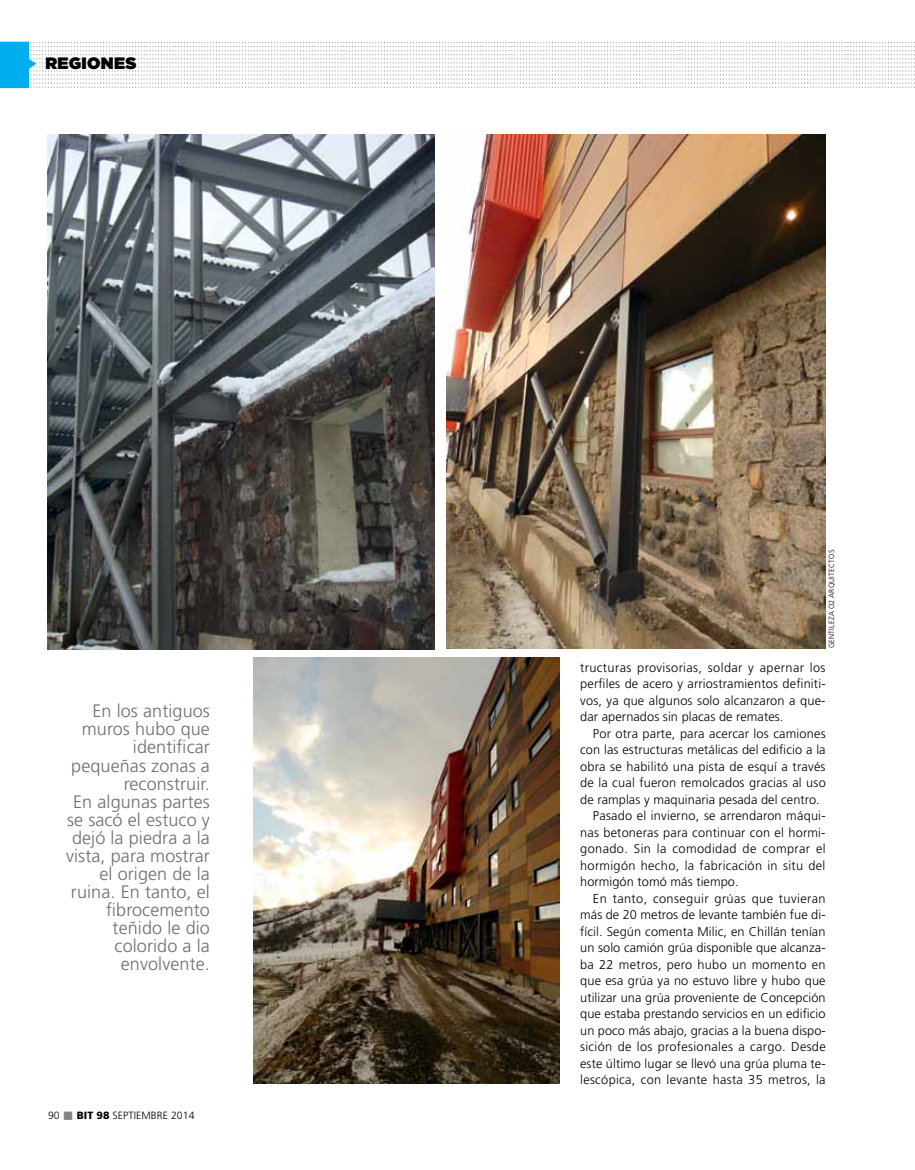
<style>
.page{position:relative;width:915px;height:1170px;background:#fff}
.page>*{position:absolute;margin:0;border:0;box-sizing:border-box;transform-origin:0 0}
.t1{font:300 18px/18px "Frutiger";letter-spacing:.005em;color:#6d6e71;text-align:right}
.t2{font:900 16.5px "Gotham";letter-spacing:.02em;color:#000}
.t3{font:300 12.75px/16.5px "Frutiger";letter-spacing:.015em;color:#000;text-align:justify}
.t4{font:300 10.5px "Frutiger";letter-spacing:.005em;color:#000}
.t5{font:300 7.5px "Frutiger";letter-spacing:.025em;color:#000}
.s1{color:#808285}
.s2{font-weight:900}
</style>
<div class="page">
<svg style="left:0;top:42px;width:913px;height:46px"></svg>
<img style="left:48px;top:134px;width:386px;height:516px">
<img style="left:446px;top:134px;width:379px;height:515px">
<img style="left:254px;top:657px;width:305px;height:426px">
<p class="t2" style="left:45px;top:51px;width:92px">REGIONES</p>
<h1 class="t1" style="left:66px;top:702px;width:145px">En los antiguos muros hubo que identificar pequeñas zonas a reconstruir.<br>En algunas partes se sacó el estuco y dejó la piedra a la vista, para mostrar el origen de la ruina. En tanto, el fibrocemento teñido le dio colorido a la envolvente.</h1>
<p class="t4" style="left:48px;top:1109px;width:148px">90 <span class="s1">■</span> <span class="s2">BIT 98</span> septiembre 2014</p>
<p class="t5" style="left:827px;top:648px;width:100px;rotate:-90deg">Gentileza o2 Arqu itectos</p>
<p class="t3" style="left:580px;top:658px;width:247px">tructuras provisorias, soldar y apernar los perfiles de acero y arriostramientos definiti&shy;vos, ya que algunos solo alcanzaron a que&shy;dar apernados sin placas de remates.</p>
<p class="t3" style="left:592px;top:724px;width:234px">Por otra parte, para acercar los camiones</p>
<p class="t3" style="left:580px;top:741px;width:247px">con las estructuras metálicas del edificio a la</p>
<p class="t3" style="left:580px;top:757px;width:247px">obra se habilitó una pista de esquí a través</p>
<p class="t3" style="left:580px;top:774px;width:247px">de la cual fueron remolcados gracias al uso</p>
<p class="t3" style="left:580px;top:790px;width:241px">de ramplas y maquinaria pesada del centro.</p>
<p class="t3" style="left:592px;top:807px;width:234px">Pasado el invierno, se arrendaron máqui-</p>
<p class="t3" style="left:580px;top:823px;width:247px">nas betoneras para continuar con el hormi-</p>
<p class="t3" style="left:580px;top:840px;width:247px">gonado. Sin la comodidad de comprar el</p>
<p class="t3" style="left:580px;top:856px;width:247px">hormigón hecho, la fabricación in situ del</p>
<p class="t3" style="left:580px;top:873px;width:160px">hormigón tomó más tiempo.</p>
<p class="t3" style="left:592px;top:889px;width:234px">En tanto, conseguir grúas que tuvieran</p>
<p class="t3" style="left:580px;top:906px;width:247px">más de 20 metros de levante también fue di-</p>
<p class="t3" style="left:580px;top:922px;width:247px">fícil. Según comenta M ilic, en Chillán tenían</p>
<p class="t3" style="left:580px;top:939px;width:247px">un solo camión grúa disponible que alcanza-</p>
<p class="t3" style="left:580px;top:955px;width:247px">ba 22 metros, pero hubo un momento en</p>
<p class="t3" style="left:580px;top:972px;width:247px">que esa grúa ya no estuvo libre y hubo que</p>
<p class="t3" style="left:580px;top:988px;width:247px">utilizar una grúa proveniente de Concepción</p>
<p class="t3" style="left:580px;top:1005px;width:247px">que estaba prestando servicios en un edificio</p>
<p class="t3" style="left:580px;top:1021px;width:247px">un poco más abajo, gracias a la buena dispo-</p>
<p class="t3" style="left:580px;top:1038px;width:247px">sición de los profesionales a cargo. Desde</p>
<p class="t3" style="left:580px;top:1054px;width:247px">este último lugar se llevó una grúa pluma te-</p>
<p class="t3" style="left:580px;top:1071px;width:247px">lescópica, con levante hasta 35 metros, la</p>
</div>
